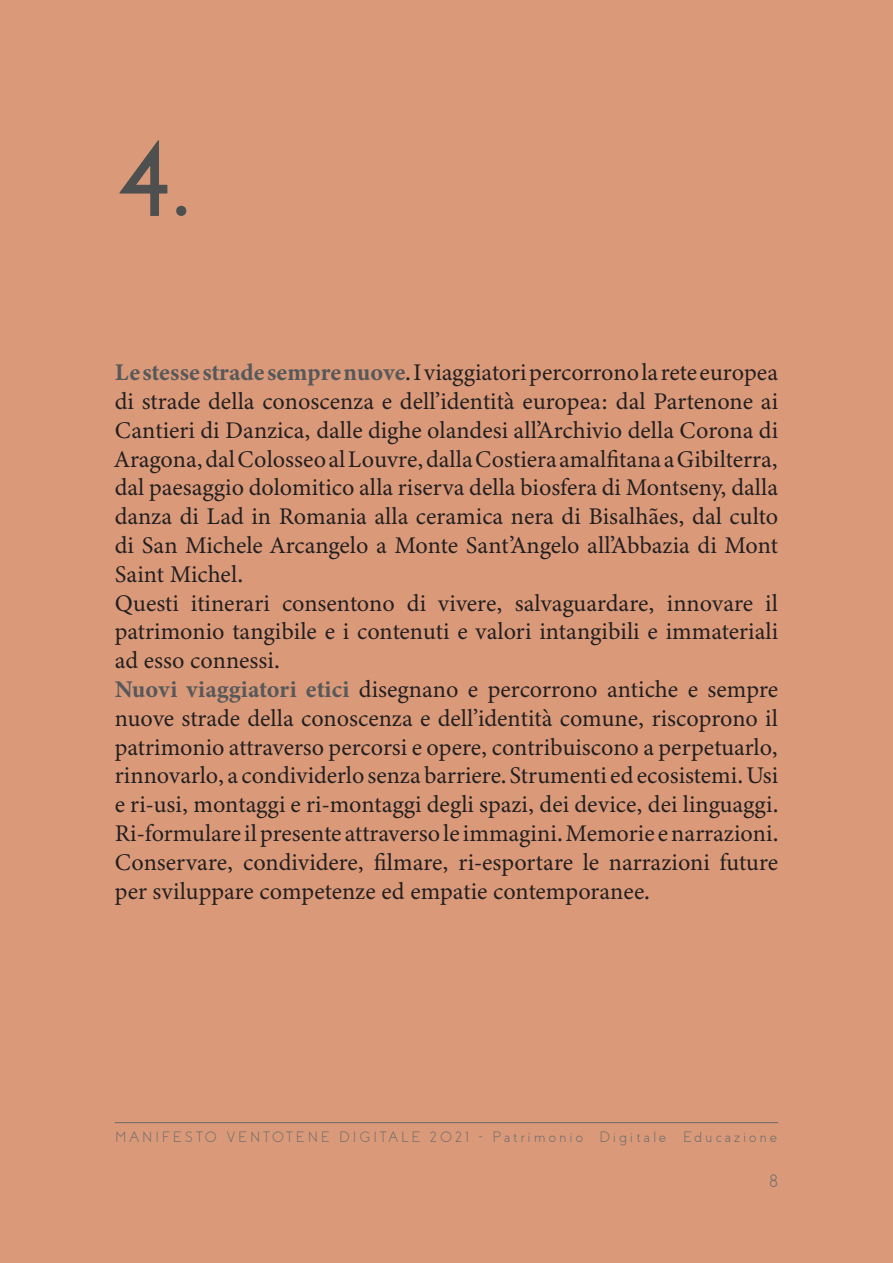
<style>
.page{position:relative;width:893px;height:1263px;background:#da9a7a}
.page>*{position:absolute;margin:0;border:0;box-sizing:border-box;transform-origin:0 0}
.t1{font:700 108px "Coves";color:#4e4f4f}
.t2{font:24px/28.8px "Minion Variable Concept";color:#231f20;text-align:justify}
.t3{font:300 18px "Coves";color:#6c6b6c}
.t4{font:300 15px "Coves";letter-spacing:.21em;color:#6c6b6c}
.s1{color:#57585a}
</style>
<div class="page">
<hr style="left:115px;top:1122px;width:663px;height:1px;background:#6c6b6c">
<p class="t1" style="left:115px;top:117px;width:77px">4.</p>
<p class="t2" style="left:115px;top:358px;width:665px"><span class="s1">Le stesse strade sempre nuove</span>. I viaggiatori percorrono la rete europea di strade della conoscenza e dell’identità europea: dal Partenone ai Cantieri di Danzica, dalle dighe olandesi all’Archivio della Corona di Aragona, dal Colosseo al Louvre, dalla Costiera amalfitana a Gibilterra, dal paesaggio dolomitico alla riserva della biosfera di Montseny, dalla danza di Lad in Romania alla ceramica nera di Bisalhães, dal culto di San Michele Arcangelo a Monte Sant’Angelo all’Abbazia di Mont Saint Michel.</p>
<p class="t2" style="left:115px;top:588px;width:665px">Questi itinerari consentono di vivere, salvaguardare, innovare il patrimonio tangibile e i contenuti e valori intangibili e immateriali ad esso connessi.</p>
<p class="t2" style="left:115px;top:675px;width:665px"><span class="s1">Nuovi viaggiatori etici</span> disegnano e percorrono antiche e sempre nuove strade della conoscenza e dell’identità comune, riscoprono il patrimonio attraverso percorsi e opere, contribuiscono a perpetuarlo, rinnovarlo, a condividerlo senza barriere. Strumenti ed ecosistemi. Usi e ri-usi, montaggi e ri-montaggi degli spazi, dei device, dei linguaggi.<br>Ri-formulare il presente attraverso le immagini. Memorie e narrazioni.<br>Conservare, condividere, filmare, ri-esportare le narrazioni future per sviluppare competenze ed empatie contemporanee.</p>
<p class="t4" style="left:116px;top:1128px;width:663px">MANIFESTO VENTOTENE DIGITALE 2021 - Patrimonio Digitale Educazione</p>
<p class="t3" style="left:769px;top:1170px;width:11px">8</p>
</div>
